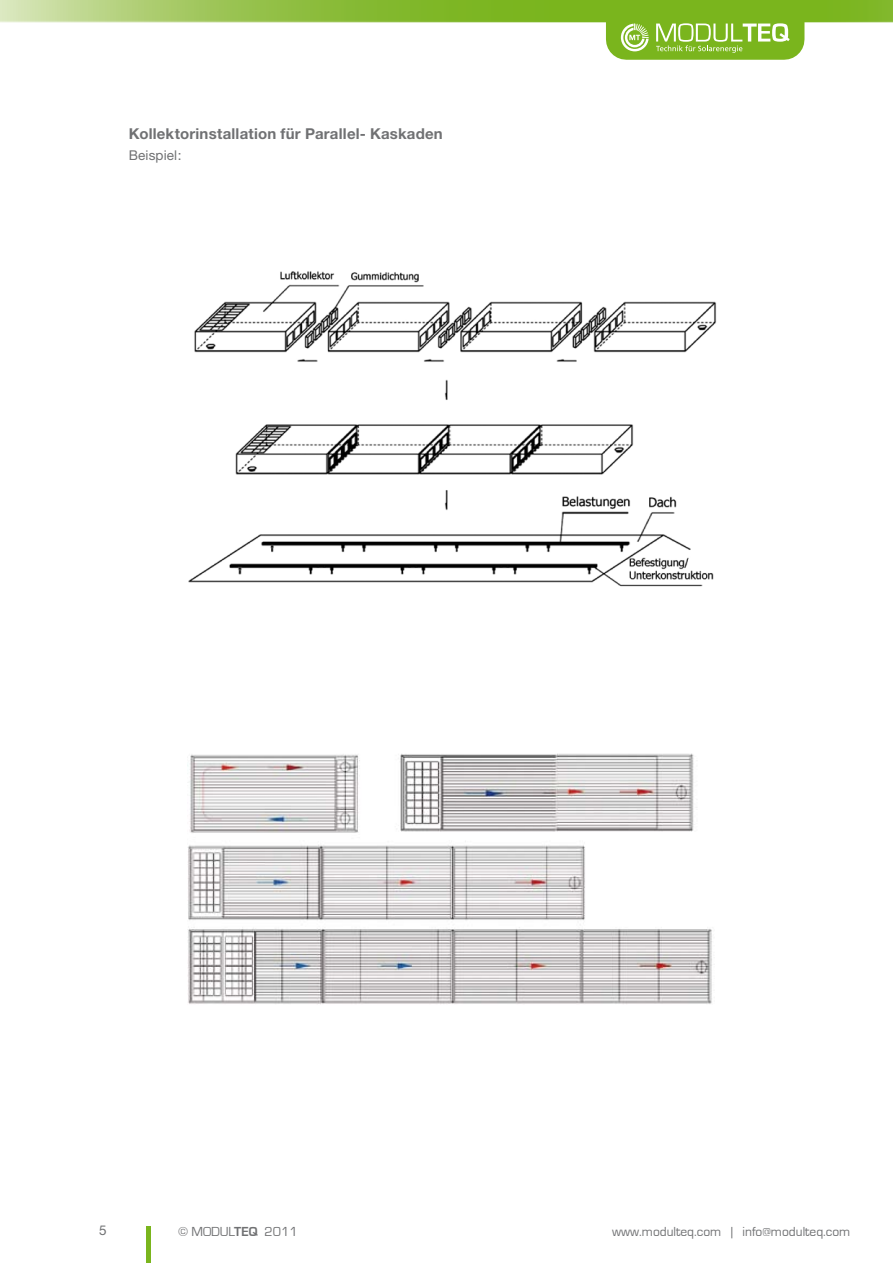
<style>
.page{position:relative;width:893px;height:1263px;background:#fff}
.page>*{position:absolute;margin:0;border:0;box-sizing:border-box;transform-origin:0 0}
.t1{font:700 15px "Helvetica Neue";letter-spacing:.015em;color:#707173}
.t2{font:13.5px "Eurostile";color:#707173}
.t3{font:13.5px "Helvetica Neue";letter-spacing:.01em;color:#707173}
.s1{font-weight:700}
</style>
<div class="page">
<hr style="left:146px;top:1226px;width:4px;height:37px;background:#7ab51d">
<svg style="left:0;top:0;width:893px;height:60px"></svg>
<img style="left:187px;top:753px;width:525px;height:251px">
<img style="left:188px;top:271px;width:529px;height:316px">
<p class="t1" style="left:129px;top:125px;width:316px">Kollektorinstallation für Parallel- Kaskaden</p>
<p class="t3" style="left:129px;top:147px;width:54px">Beispiel:</p>
<p class="t3" style="left:99px;top:1222px;width:9px">5</p>
<p class="t2" style="left:178px;top:1224px;width:121px">© MODUL<span class="s1">TEQ</span> 2011</p>
<p class="t2" style="left:612px;top:1224px;width:240px">www.modulteq.com | info@modulteq.com</p>
</div>
